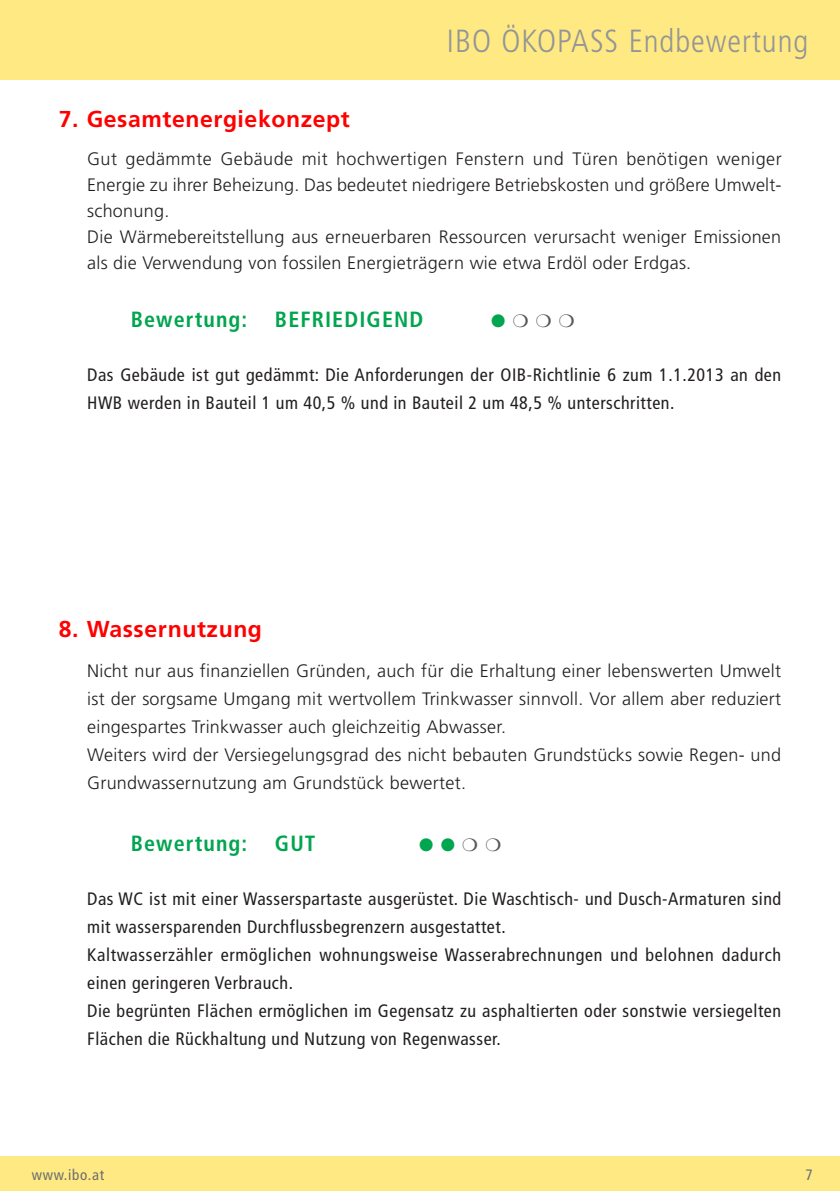
<style>
.page{position:relative;width:840px;height:1191px;background:#fff}
.page>*{position:absolute;margin:0;border:0;box-sizing:border-box;transform-origin:0 0}
.t1{font:300 condensed 32px "Frutiger";letter-spacing:.03em;color:#939598}
.t2{font:700 23px "Frutiger";letter-spacing:.025em;color:#f00}
.t3{font:700 condensed 22px "Frutiger";letter-spacing:.05em;color:#00a54f}
.t4{font:300 18px/26px "Frutiger";letter-spacing:.015em;color:#231f20}
.t5{font:condensed 18px/28px "Frutiger";letter-spacing:.03em;color:#231f20}
.t6{font:18px "Zapf Dingbats ITC";color:#00a54f}
.t7{font:condensed 15px "Frutiger";letter-spacing:.05em;color:#6c6d70}
.s1{color:#57585a}
</style>
<div class="page">
<div style="left:0;top:0;width:839px;height:79px;background:#ffe982"></div>
<div style="left:0;top:1157px;width:839px;height:34px;background:#ffe982"></div>
<h1 class="t1" style="left:446px;top:23px;width:362px">IBO ÖKOPASS Endbewertung</h1>
<p class="t2" style="left:59px;top:105px;width:292px">7. Gesamtenergiekonzept</p>
<p class="t4" style="left:87px;top:145px;width:695px">Gut gedämmte Gebäude mit hochwertigen Fenstern und Türen benötigen weniger Energie zu ihrer Beheizung. Das bedeutet niedrigere Betriebskosten und größere Umwelt&shy;schonung.<br>Die Wärmebereitstellung aus erneuerbaren Ressourcen verursacht weniger Emissionen als die Verwendung von fossilen Energieträgern wie etwa Erdöl oder Erdgas.</p>
<p class="t3" style="left:131px;top:306px;width:118px">Bewertung:</p>
<p class="t3" style="left:275px;top:306px;width:150px">BEFRIEDIGEND</p>
<p class="t6" style="left:491px;top:312px;width:85px">● <span class="s1">❍❍❍</span></p>
<p class="t5" style="left:87px;top:361px;width:695px">Das Gebäude ist gut gedämmt: Die Anforderungen der OIB-Richtlinie 6 zum 1.1.2013 an den<br>HWB werden in Bauteil 1 um 40,5 % und in Bauteil 2 um 48,5 % unterschritten.</p>
<p class="t2" style="left:59px;top:615px;width:205px">8. Wassernutzung</p>
<p class="t4" style="left:87px;top:656px;width:695px;line-height:28px">Nicht nur aus finanziellen Gründen, auch für die Erhaltung einer lebenswerten Umwelt ist der sorgsame Umgang mit wertvollem Trinkwasser sinnvoll. Vor allem aber reduziert eingespartes Trinkwasser auch gleichzeitig Abwasser.<br>Weiters wird der Versiegelungsgrad des nicht bebauten Grundstücks sowie Regen- und Grundwassernutzung am Grundstück bewertet.</p>
<p class="t3" style="left:131px;top:830px;width:118px">Bewertung:</p>
<p class="t3" style="left:275px;top:830px;width:42px">GUT</p>
<p class="t6" style="left:419px;top:836px;width:83px">● ● <span class="s1">❍ ❍</span></p>
<p class="t5" style="left:87px;top:885px;width:695px">Das WC ist mit einer Wasserspartaste ausgerüstet. Die Waschtisch- und Dusch-Armaturen sind mit wassersparenden Durchflussbegrenzern ausgestattet.<br>Kaltwasserzähler ermöglichen wohnungsweise Wasserabrechnungen und belohnen dadurch einen geringeren Verbrauch.<br>Die begrünten Flächen ermöglichen im Gegensatz zu asphaltierten oder sonstwie versiegelten Flächen die Rückhaltung und Nutzung von Regenwasser.</p>
<p class="t7" style="left:32px;top:1166px;width:74px">www.ibo.at</p>
<p class="t7" style="left:805px;top:1166px;width:9px">7</p>
</div>
